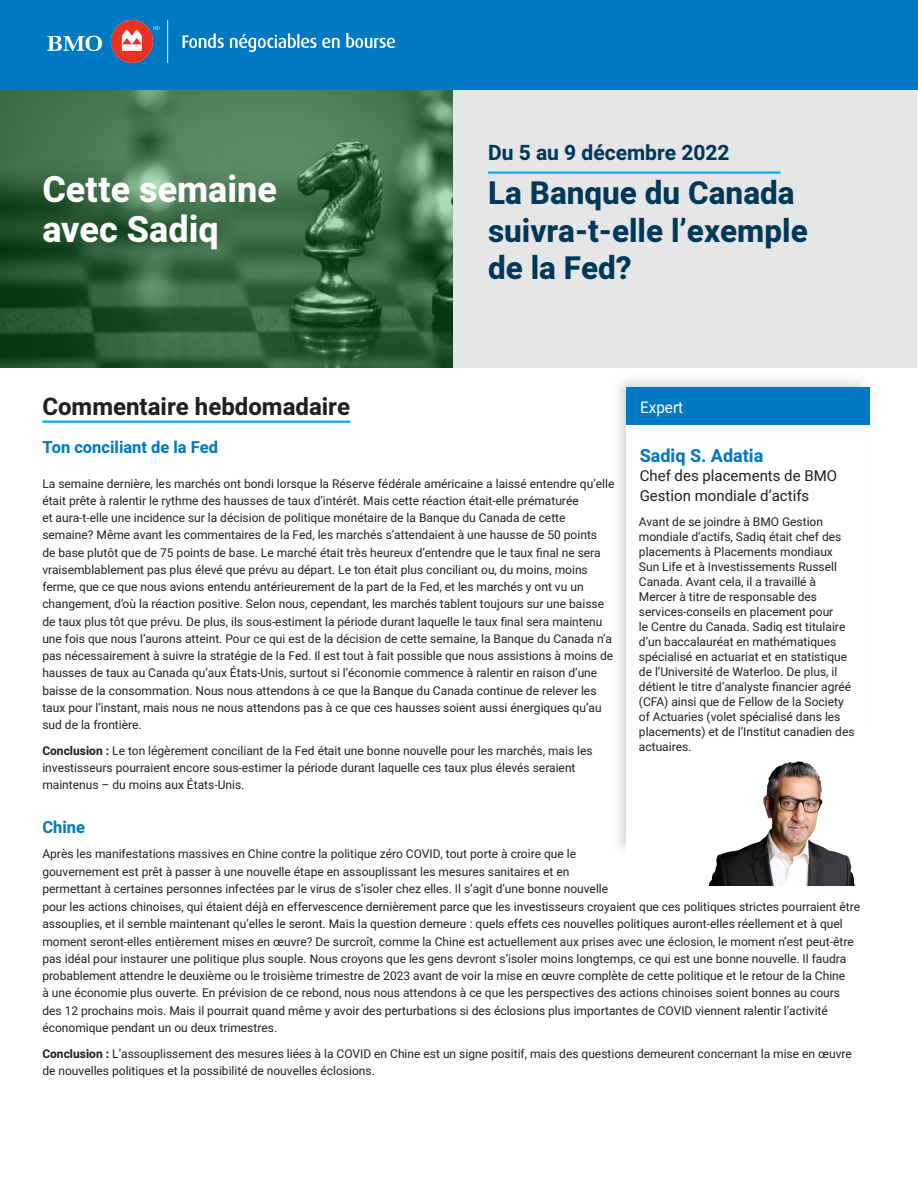
<style>
.page{position:relative;width:918px;height:1188px;background:#fff}
.page>*{position:absolute;margin:0;border:0;box-sizing:border-box;transform-origin:0 0}
.t1{font:800 36px "Heebo";color:#fff}
.t2{font:800 31.5px/37.5px "Heebo";color:#003859}
.Black_subhead{font:700 24px "Heebo";color:#231f20}
.t3{font:700 21px "Heebo";color:#003859}
.t4{font:700 18px "Heebo";color:#0078c2}
.blue_subhead{font:700 16.5px "Heebo";color:#0078c2}
.body_copy{font:700 16.5px "Heebo";color:#0078c2}
.t5{font:15.9px "Heebo";color:#fff;scale:.96 1}
.t6{font:15px/19.5px "Heebo";color:#231f20}
.blue_subhead-2{font:12px/15px "Heebo";color:#231f20}
.body_copy-2{font:12px/17.3px "Heebo";color:#231f20}
.s1{font-weight:700}
</style>
<div class="page">
<img style="left:0;top:90px;width:453px;height:278px">
<div style="left:453px;top:91px;width:464px;height:277px;background:#e6e6e6"></div>
<div style="left:1px;top:0;width:917px;height:90px;background:#0078c2"></div>
<hr style="left:488px;top:171px;width:293px;height:3px;background:#00a8fa">
<img style="left:618px;top:380px;width:252px;height:15px">
<img style="left:869px;top:395px;width:1px;height:30px">
<div style="left:626px;top:388px;width:243px;height:37px;background:#0078c2"></div>
<hr style="left:42px;top:421px;width:308px;height:2px;background:#00a8fa">
<img style="left:708px;top:761px;width:147px;height:125px">
<img style="left:47px;top:20px;width:348px;height:43px">
<p class="t1" style="left:42px;top:164px;width:236px">Cette semaine</p>
<p class="t1" style="left:42px;top:205px;width:178px">avec Sadiq</p>
<p class="t3" style="left:488px;top:138px;width:243px">Du 5 au 9 décembre 2022</p>
<p class="t2" style="left:488px;top:175px;width:321px">La Banque du Canada suivra-t-elle l’exemple de la Fed?</p>
<p class="Black_subhead" style="left:42px;top:390px;width:309px">Commentaire hebdomadaire</p>
<p class="blue_subhead" style="left:42px;top:436px;width:177px">Ton conciliant de la Fed</p>
<p class="blue_subhead-2" style="left:42px;top:475px;width:574px;line-height:17.2px">La semaine dernière, les marchés ont bondi lorsque la Réserve fédérale américaine a laissé entendre qu’elle était prête à ralentir le rythme des hausses de taux d’intérêt. Mais cette réaction était-elle prématurée<br>et aura-t-elle une incidence sur la décision de politique monétaire de la Banque du Canada de cette semaine? Même avant les commentaires de la Fed, les marchés s’attendaient à une hausse de 50 points<br>de base plutôt que de 75 points de base. Le marché était très heureux d’entendre que le taux final ne sera vraisemblablement pas plus élevé que prévu au départ. Le ton était plus conciliant ou, du moins, moins ferme, que ce que nous avions entendu antérieurement de la part de la Fed, et les marchés y ont vu un changement, d’où la réaction positive. Selon nous, cependant, les marchés tablent toujours sur une baisse de taux plus tôt que prévu. De plus, ils sous-estiment la période durant laquelle le taux final sera maintenu une fois que nous l’aurons atteint. Pour ce qui est de la décision de cette semaine, la Banque du Canada n’a pas nécessairement à suivre la stratégie de la Fed. Il est tout à fait possible que nous assistions à moins de hausses de taux au Canada qu’aux États-Unis, surtout si l’économie commence à ralentir en raison d’une baisse de la consommation. Nous nous attendons à ce que la Banque du Canada continue de relever les taux pour l’instant, mais nous ne nous attendons pas à ce que ces hausses soient aussi énergiques qu’au sud de la frontière.</p>
<p class="body_copy-2" style="left:42px;top:742px;width:552px"><span class="s1">Conclusion :</span> Le ton légèrement conciliant de la Fed était une bonne nouvelle pour les marchés, mais les investisseurs pourraient encore sous-estimer la période durant laquelle ces taux plus élevés seraient maintenus – du moins aux États-Unis.</p>
<p class="body_copy" style="left:42px;top:815px;width:44px">Chine</p>
<p class="body_copy-2" style="left:42px;top:845px;width:819px">Après les manifestations massives en Chine contre la politique zéro COVID, tout porte à croire que le<br>gouvernement est prêt à passer à une nouvelle étape en assouplissant les mesures sanitaires et en<br>permettant à certaines personnes infectées par le virus de s’isoler chez elles. Il s’agit d’une bonne nouvelle<br>pour les actions chinoises, qui étaient déjà en effervescence dernièrement parce que les investisseurs croyaient que ces politiques strictes pourraient être assouplies, et il semble maintenant qu’elles le seront. Mais la question demeure : quels effets ces nouvelles politiques auront-elles réellement et à quel moment seront-elles entièrement mises en œuvre? De surcroît, comme la Chine est actuellement aux prises avec une éclosion, le moment n’est peut-être pas idéal pour instaurer une politique plus souple. Nous croyons que les gens devront s’isoler moins longtemps, ce qui est une bonne nouvelle. Il faudra probablement attendre le deuxième ou le troisième trimestre de 2023 avant de voir la mise en œuvre complète de cette politique et le retour de la Chine<br>à une économie plus ouverte. En prévision de ce rebond, nous nous attendons à ce que les perspectives des actions chinoises soient bonnes au cours des 12 prochains mois. Mais il pourrait quand même y avoir des perturbations si des éclosions plus importantes de COVID viennent ralentir l’activité économique pendant un ou deux trimestres.</p>
<p class="body_copy-2" style="left:42px;top:1045px;width:811px"><span class="s1">Conclusion :</span> L’assouplissement des mesures liées à la COVID en Chine est un signe positif, mais des questions demeurent concernant la mise en œuvre de nouvelles politiques et la possibilité de nouvelles éclosions.</p>
<h3 class="t5" style="left:640px;top:396px;width:46px">Expert</h3>
<p class="t4" style="left:640px;top:443px;width:125px">Sadiq S. Adatia</p>
<p class="t6" style="left:640px;top:466px;width:199px">Chef des placements de BMO<br>Gestion mondiale d’actifs</p>
<p class="blue_subhead-2" style="left:639px;top:514px;width:217px">Avant de se joindre à BMO Gestion mondiale d’actifs, Sadiq était chef des placements à Placements mondiaux Sun Life et à Investissements Russell Canada. Avant cela, il a travaillé à Mercer à titre de responsable des services-conseils en placement pour<br>le Centre du Canada. Sadiq est titulaire d’un baccalauréat en mathématiques spécialisé en actuariat et en statistique de l’Université de Waterloo. De plus, il détient le titre d’analyste financier agréé (CFA) ainsi que de Fellow de la Society of Actuaries (volet spécialisé dans les placements) et de l’Institut canadien des actuaires.</p>
</div>
